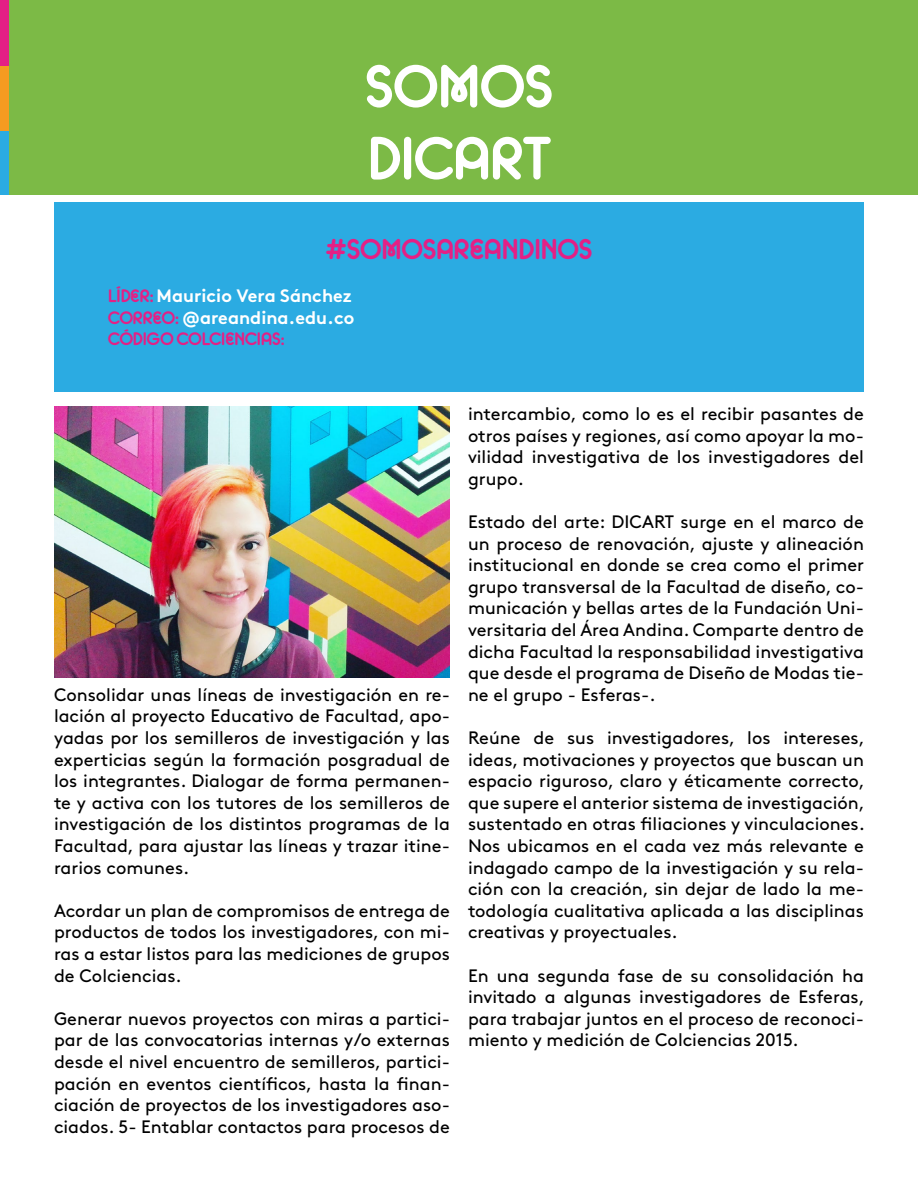
<style>
.page{position:relative;width:918px;height:1188px;background:#fff}
.page>*{position:absolute;margin:0;border:0;box-sizing:border-box;transform-origin:0 0}
.t1{font:60px "Areandina Voz";color:#fff}
.t2{font:28.5px "Areandina Voz";color:#e42085}
.t3{font:18px/21.6px "Brown Std";color:#000;text-align:justify}
.t4{font:700 18px "Brown Std";color:#fff}
.t5{font:18px "Areandina Voz";color:#e42085}
.s1{font-family:"Areandina Voz";font-weight:400;color:#e42085}
</style>
<div class="page">
<div style="left:0;top:0;width:918px;height:195px;background:#7cba46"></div>
<div style="left:0;top:0;width:9px;height:66px;background:#e42085"></div>
<div style="left:0;top:66px;width:9px;height:65px;background:#f59b21"></div>
<div style="left:0;top:131px;width:9px;height:64px;background:#2babe2"></div>
<div style="left:54px;top:202px;width:810px;height:189px;background:#2babe2"></div>
<img style="left:54px;top:406px;width:395px;height:272px">
<p class="t1" style="left:365px;top:54px;width:190px">SOMOS</p>
<p class="t1" style="left:368px;top:126px;width:185px">DICART</p>
<p class="t2" style="left:326px;top:234px;width:268px">#SOMOSAREANDINOS</p>
<p class="t4" style="left:108px;top:285px;width:246px"><span class="s1">LÍDER:</span> Mauricio Vera Sánchez</p>
<p class="t4" style="left:108px;top:306px;width:248px"><span class="s1">CORREO:</span> @areandina.edu.co</p>
<p class="t5" style="left:108px;top:329px;width:178px">CÓDIGO COLCIENCIAS:</p>
<p class="t3" style="left:54px;top:684px;width:398px">Consolidar unas líneas de investigación en re&shy;lación al proyecto Educativo de Facultad, apo&shy;yadas por los semilleros de investigación y las experticias según la formación posgradual de los integrantes. Dialogar de forma permanen&shy;te y activa con los tutores de los semilleros de investigación de los distintos programas de la Facultad, para ajustar las líneas y trazar itine&shy;rarios comunes.</p>
<p class="t3" style="left:54px;top:900px;width:398px">Acordar un plan de compromisos de entrega de productos de todos los investigadores, con mi&shy;ras a estar listos para las mediciones de grupos de Colciencias.</p>
<p class="t3" style="left:54px;top:1008px;width:398px">Generar nuevos proyectos con miras a partici&shy;par de las convocatorias internas y/o externas desde el nivel encuentro de semilleros, partici&shy;pación en eventos científicos, hasta la finan&shy;ciación de proyectos de los investigadores aso&shy;ciados. 5- Entablar contactos para procesos de</p>
<p class="t3" style="left:468px;top:403px;width:398px">intercambio, como lo es el recibir pasantes de otros países y regiones, así como apoyar la mo&shy;vilidad investigativa de los investigadores del grupo.</p>
<p class="t3" style="left:468px;top:511px;width:398px">Estado del arte: DICART surge en el marco de un proceso de renovación, ajuste y alineación institucional en donde se crea como el primer grupo transversal de la Facultad de diseño, co&shy;municación y bellas artes de la Fundación Uni&shy;versitaria del Área Andina. Comparte dentro de dicha Facultad la responsabilidad investigativa que desde el programa de Diseño de Modas tie&shy;ne el grupo - Esferas-.</p>
<p class="t3" style="left:468px;top:727px;width:398px">Reúne de sus investigadores, los intereses, ideas, motivaciones y proyectos que buscan un espacio riguroso, claro y éticamente correcto, que supere el anterior sistema de investigación, sustentado en otras filiaciones y vinculaciones.<br>Nos ubicamos en el cada vez más relevante e indagado campo de la investigación y su rela&shy;ción con la creación, sin dejar de lado la me&shy;todología cualitativa aplicada a las disciplinas creativas y proyectuales.</p>
<p class="t3" style="left:468px;top:965px;width:398px">En una segunda fase de su consolidación ha invitado a algunas investigadores de Esferas, para trabajar juntos en el proceso de reconoci&shy;miento y medición de Colciencias 2015.</p>
</div>
